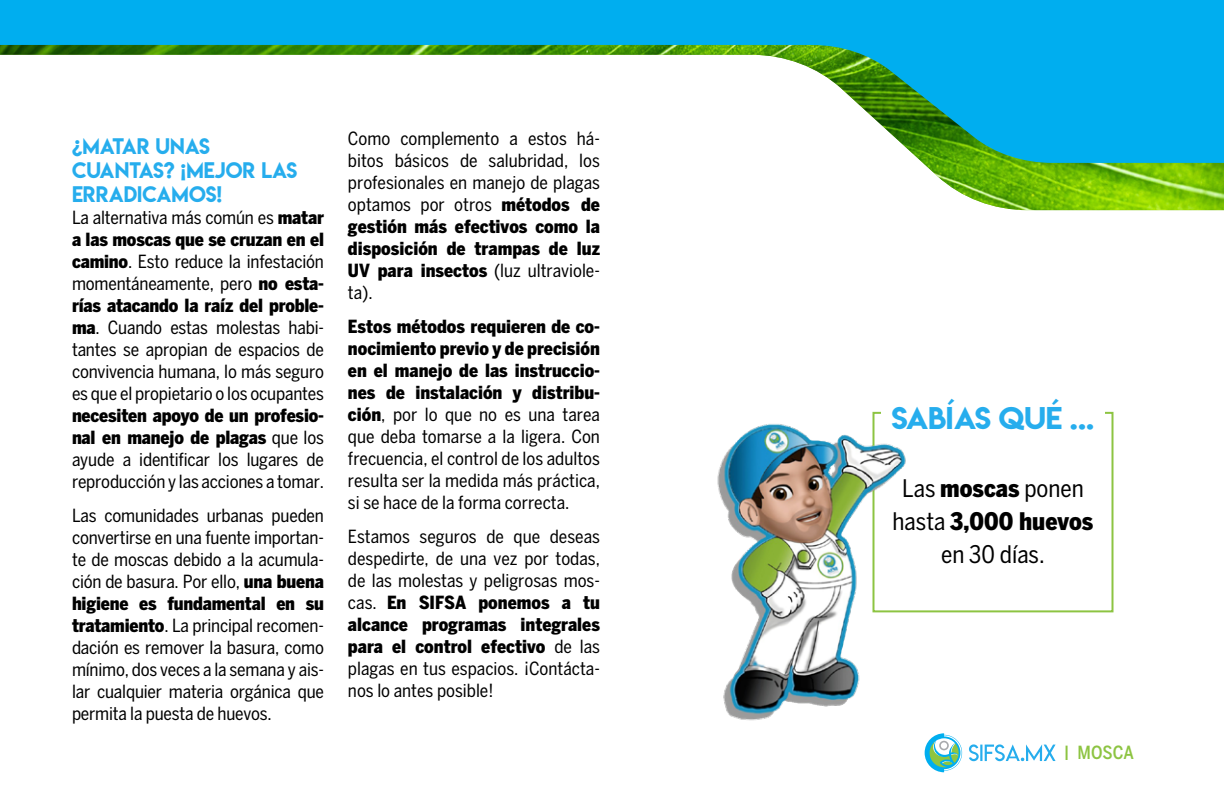
<style>
.page{position:relative;width:1224px;height:792px;background:#fff}
.page>*{position:absolute;margin:0;border:0;box-sizing:border-box;transform-origin:0 0}
.t1{font:27.8px "Lemon Milk";letter-spacing:-.02em;color:#26aded;scale:1.08 1}
.t2{font:condensed 24px/32.8px "Benton Sans";color:#000;text-align:center}
.t3{font:20px/24px "Lemon Milk";color:#26aded}
.t4{font:condensed 18px/22px "Benton Sans";letter-spacing:-.005em;color:#000;text-align:justify}
.t5{font:500 condensed 18px "Benton Sans";color:#8dc442}
.s1{font-weight:900}
</style>
<div class="page">
<img style="left:923px;top:163px;width:301px;height:47px">
<svg style="left:0;top:0;width:1224px;height:163px"></svg>
<svg style="left:969px;top:744px;width:87px;height:17px"></svg>
<svg style="left:923px;top:733px;width:41px;height:40px"></svg>
<svg style="left:925px;top:733px;width:37px;height:39px"></svg>
<svg style="left:1066px;top:746px;width:2px;height:14px"></svg>
<div style="left:872px;top:412px;width:242px;height:200px;border:2px solid #8dc442"></div>
<img style="left:717px;top:417px;width:204px;height:304px">
<div style="left:881px;top:399px;width:224px;height:36px;background:#fff"></div>
<p class="t3" style="left:72px;top:134px;width:227px">¿MATAR UNAS<br>CUANTAS? ¡MEJOR LAS<br>ERRADICAMOS!</p>
<p class="t4" style="left:72px;top:206px;width:254px">La alternativa más común es <span class="s1">matar a las moscas que se cruzan en el camino</span>. Esto reduce la infestación momentáneamente, pero <span class="s1">no esta&shy;rías atacando la raíz del proble&shy;ma</span>. Cuando estas molestas habi&shy;tantes se apropian de espacios de convivencia humana, lo más seguro es que el propietario o los ocupantes</p>
<p class="t4" style="left:72px;top:404px;width:254px"><span class="s1">necesiten apoyo de un profesio&shy;nal en manejo de plagas</span> que los ayude a identificar los lugares de reproducción y las acciones a tomar.</p>
<p class="t4" style="left:72px;top:504px;width:254px">Las comunidades urbanas pueden convertirse en una fuente importan&shy;te de moscas debido a la acumula&shy;ción de basura. Por ello, <span class="s1">una buena higiene es fundamental en su tratamiento</span>. La principal recomen&shy;dación es remover la basura, como mínimo, dos veces a la semana y ais&shy;lar cualquier materia orgánica que permita la puesta de huevos.</p>
<p class="t4" style="left:348px;top:127px;width:254px">Como complemento a estos há&shy;bitos básicos de salubridad, los profesionales en manejo de plagas optamos por otros <span class="s1">métodos de gestión más efectivos como la disposición de trampas de luz UV para insectos</span> (luz ultraviole&shy;ta).</p>
<p class="t4" style="left:348px;top:315px;width:254px"><span class="s1">Estos métodos requieren de co&shy;nocimiento previo y de precisión en el manejo de las instruccio&shy;nes de instalación y distribu&shy;ción</span>, por lo que no es una tarea que deba tomarse a la ligera. Con frecuencia, el control de los adultos resulta ser la medida más práctica, si se hace de la forma correcta.</p>
<p class="t4" style="left:348px;top:525px;width:254px">Estamos seguros de que deseas despedirte, de una vez por todas, de las molestas y peligrosas mos&shy;cas. <span class="s1">En SIFSA ponemos a tu alcance programas integrales para el control efectivo</span> de las plagas en tus espacios. ¡Contácta&shy;nos lo antes posible!</p>
<h1 class="t1" style="left:891px;top:399px;width:190px">SABÍAS QUÉ ...</h1>
<h2 class="t2" style="left:893px;top:472px;width:202px">Las <span class="s1">moscas</span> ponen hasta <span class="s1">3,000 huevos </span>en 30 días.</h2>
<p class="t5" style="left:1078px;top:742px;width:58px">MOSCA</p>
</div>
